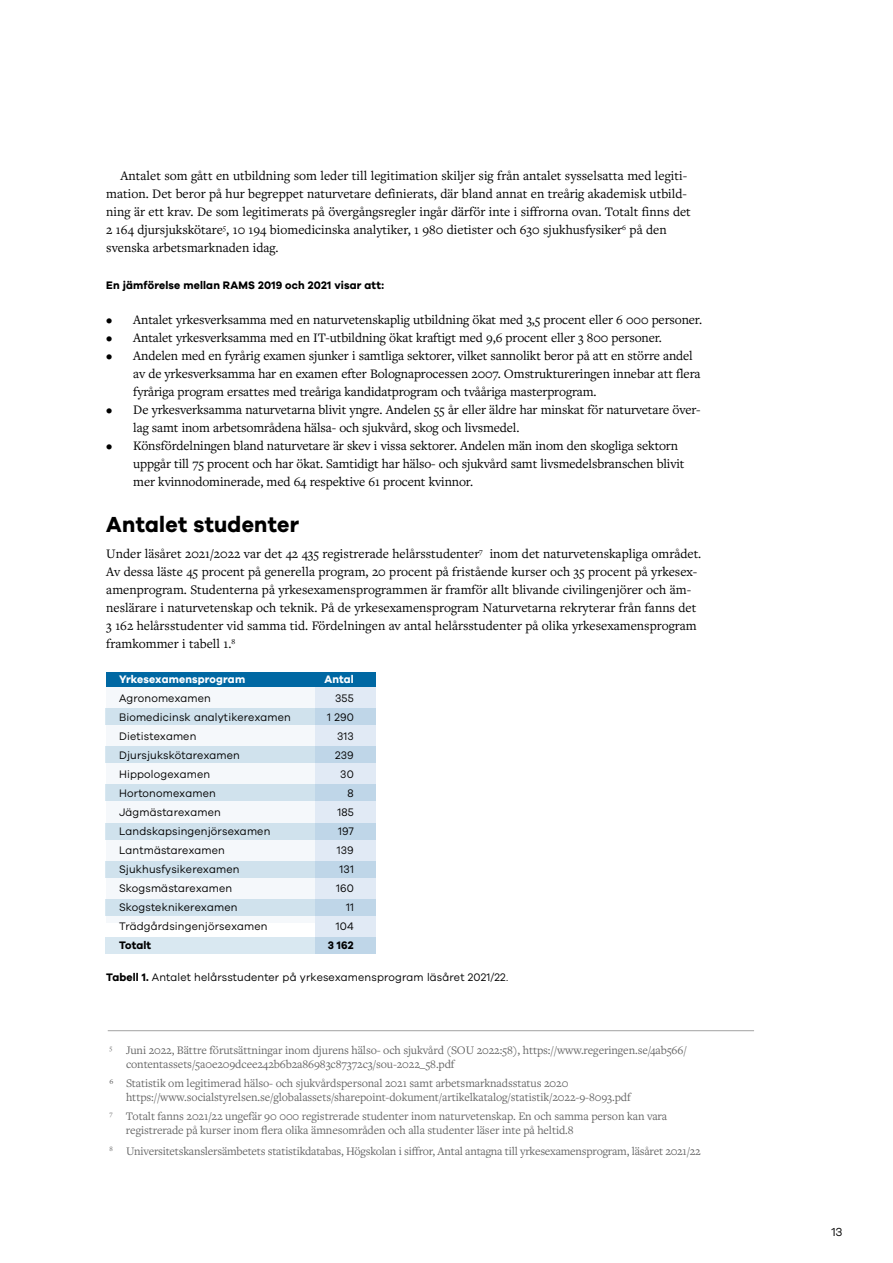
<style>
.page{position:relative;width:893px;height:1263px;background:#fff}
.page>*{position:absolute;margin:0;border:0;box-sizing:border-box;transform-origin:0 0}
.t1{font:700 22.5px "Galano Grotesque";letter-spacing:.015em;color:#000;scale:.95 1}
.t2{font:13.5px/18px "Freight Text Pro";color:#000}
.t3{font:12px/14.4px "Freight Text Pro";letter-spacing:-.01em;color:#000}
.t4{font:12px "Galano Grotesque";color:#000}
.t5{font:11.25px "Galano Grotesque";letter-spacing:.015em;color:#000;scale:.95 1}
.t6{font:700 11.25px "Galano Grotesque";letter-spacing:.015em;color:#000;scale:.95 1}
.t7{font:700 11.25px "Galano Grotesque";letter-spacing:.015em;color:#fff;scale:.95 1}
.s1{font-weight:700}
</style>
<div class="page">
<div style="left:106px;top:681px;width:209px;height:242px;background:#f5f8fb"></div>
<div style="left:315px;top:681px;width:61px;height:273px;background:#e1eaf5"></div>
<div style="left:106px;top:672px;width:270px;height:15px;background:#0068a3"></div>
<hr style="left:108px;top:1030px;width:646px;height:1px;background:#000">
<div style="left:106px;top:708px;width:270px;height:17px;background:linear-gradient(to right,#d5e6ef,#c3d9e9)"></div>
<div style="left:106px;top:746px;width:270px;height:16px;background:linear-gradient(to right,#d5e6ef,#c3d9e9)"></div>
<div style="left:106px;top:785px;width:270px;height:16px;background:linear-gradient(to right,#d5e6ef,#c3d9e9)"></div>
<div style="left:106px;top:823px;width:270px;height:16px;background:linear-gradient(to right,#d5e6ef,#c3d9e9)"></div>
<div style="left:106px;top:861px;width:270px;height:16px;background:linear-gradient(to right,#d5e6ef,#c3d9e9)"></div>
<div style="left:106px;top:900px;width:270px;height:16px;background:linear-gradient(to right,#d5e6ef,#c3d9e9)"></div>
<div style="left:106px;top:938px;width:270px;height:16px;background:linear-gradient(to right,#e1edf4,#c6dbea)"></div>
<p class="t2" style="left:106px;top:166px;width:586px;text-indent:14px">Antalet som gått en utbildning som leder till legitimation skiljer sig från antalet sysselsatta med legiti&shy;mation. Det beror på hur begreppet naturvetare definierats, där bland annat en treårig akademisk utbild&shy;ning är ett krav. De som legitimerats på övergångsregler ingår därför inte i siffrorna ovan. Totalt finns det 2 164 djursjukskötare<sup>5</sup>, 10 194 biomedicinska analytiker, 1 980 dietister och 630 sjukhusfysiker<sup>6</sup> på den svenska arbetsmarknaden idag.</p>
<p class="t6" style="left:106px;top:278px;width:294px">En jämförelse mellan RAMS 2019 och 2021 visar att:</p>
<p class="t2" style="left:106px;top:310px;width:597px">• Antalet yrkesverksamma med en naturvetenskaplig utbildning ökat med 3,5 procent eller 6 000 personer.</p>
<p class="t2" style="left:106px;top:328px;width:557px">• Antalet yrkesverksamma med en IT-utbildning ökat kraftigt med 9,6 procent eller 3 800 personer.</p>
<p class="t2" style="left:133px;top:346px;width:569px;text-indent:-27px">• Andelen med en fyrårig examen sjunker i samtliga sektorer, vilket sannolikt beror på att en större andel av de yrkesverksamma har en examen efter Bolognaprocessen 2007. Omstruktureringen innebar att flera fyråriga program ersattes med treåriga kandidatprogram och tvååriga masterprogram.</p>
<p class="t2" style="left:133px;top:400px;width:569px;text-indent:-27px">• De yrkesverksamma naturvetarna blivit yngre. Andelen 55 år eller äldre har minskat för naturvetare över&shy;lag samt inom arbetsområdena hälsa- och sjukvård, skog och livsmedel.</p>
<p class="t2" style="left:133px;top:436px;width:553px;text-indent:-27px">• Könsfördelningen bland naturvetare är skev i vissa sektorer. Andelen män inom den skogliga sektorn uppgår till 75 procent och har ökat. Samtidigt har hälso- och sjukvård samt livsmedelsbranschen blivit mer kvinnodominerade, med 64 respektive 61 procent kvinnor.</p>
<h1 class="t1" style="left:106px;top:511px;width:204px">Antalet studenter</h1>
<p class="t2" style="left:106px;top:544px;width:596px">Under läsåret 2021/2022 var det 42 435 registrerade helårsstudenter<sup>7</sup> inom det naturvetenskapliga området.<br>Av dessa läste 45 procent på generella program, 20 procent på fristående kurser och 35 procent på yrkesex&shy;amenprogram. Studenterna på yrkesexamensprogrammen är framför allt blivande civilingenjörer och äm&shy;neslärare i naturvetenskap och teknik. På de yrkesexamensprogram Naturvetarna rekryterar från fanns det 3 162 helårsstudenter vid samma tid. Fördelningen av antal helårsstudenter på olika yrkesexamensprogram framkommer i tabell 1.<sup>8</sup></p>
<p class="t7" style="left:119px;top:672px;width:134px">Yrkesexamensprogram</p>
<p class="t7" style="left:324px;top:672px;width:32px">Antal</p>
<p class="t5" style="left:119px;top:691px;width:98px">Agronomexamen</p>
<p class="t5" style="left:335px;top:691px;width:21px">355</p>
<p class="t5" style="left:119px;top:710px;width:182px">Biomedicinsk analytikerexamen</p>
<p class="t5" style="left:327px;top:710px;width:29px">1 290</p>
<p class="t5" style="left:119px;top:729px;width:83px">Dietistexamen</p>
<p class="t5" style="left:337px;top:729px;width:19px">313</p>
<p class="t5" style="left:119px;top:748px;width:129px">Djursjukskötarexamen</p>
<p class="t5" style="left:335px;top:748px;width:21px">239</p>
<p class="t5" style="left:119px;top:767px;width:97px">Hippologexamen</p>
<p class="t5" style="left:340px;top:767px;width:16px">30</p>
<p class="t5" style="left:119px;top:786px;width:103px">Hortonomexamen</p>
<p class="t5" style="left:348px;top:786px;width:8px">8</p>
<p class="t5" style="left:119px;top:805px;width:109px">Jägmästarexamen</p>
<p class="t5" style="left:337px;top:805px;width:19px">185</p>
<p class="t5" style="left:119px;top:824px;width:161px">Landskapsingenjörsexamen</p>
<p class="t5" style="left:338px;top:824px;width:18px">197</p>
<p class="t5" style="left:119px;top:843px;width:113px">Lantmästarexamen</p>
<p class="t5" style="left:337px;top:843px;width:19px">139</p>
<p class="t5" style="left:119px;top:862px;width:128px">Sjukhusfysikerexamen</p>
<p class="t5" style="left:340px;top:862px;width:16px">131</p>
<p class="t5" style="left:119px;top:881px;width:121px">Skogsmästarexamen</p>
<p class="t5" style="left:336px;top:881px;width:20px">160</p>
<p class="t5" style="left:119px;top:901px;width:126px">Skogsteknikerexamen</p>
<p class="t5" style="left:346px;top:901px;width:10px">11</p>
<p class="t5" style="left:119px;top:920px;width:158px">Trädgårdsingenjörsexamen</p>
<p class="t5" style="left:336px;top:920px;width:20px">104</p>
<p class="t6" style="left:119px;top:938px;width:35px">Totalt</p>
<p class="t6" style="left:328px;top:938px;width:29px">3 162</p>
<p class="t5" style="left:106px;top:970px;width:425px"><span class="s1">Tabell 1.</span> Antalet helårsstudenter på yrkesexamensprogram läsåret 2021/22.</p>
<p class="t3" style="left:126px;top:1042px;width:562px;text-indent:-17px"><sup>5</sup> Juni 2022, Bättre förutsättningar inom djurens hälso- och sjukvård (SOU 2022:58), https://www.regeringen.se/4ab566/ contentassets/5a0e209dcee242b6b2a86983c87372c3/sou-2022_58.pdf</p>
<p class="t3" style="left:126px;top:1075px;width:506px;text-indent:-16px">⁶ Statistik om legitimerad hälso- och sjukvårdspersonal 2021 samt arbetsmarknadsstatus 2020 https://www.socialstyrelsen.se/globalassets/sharepoint-dokument/artikelkatalog/statistik/2022-9-8093.pdf</p>
<p class="t3" style="left:126px;top:1108px;width:543px;text-indent:-16px"><sup>7</sup> Totalt fanns 2021/22 ungefär 90 000 registrerade studenter inom naturvetenskap. En och samma person kan vara registrerade på kurser inom flera olika ämnesområden och alla studenter läser inte på heltid.8</p>
<p class="t3" style="left:109px;top:1143px;width:593px"><sup>8</sup> Universitetskanslersämbetets statistikdatabas, Högskolan i siffror, Antal antagna till yrkesexamensprogram, läsåret 2021/22</p>
<p class="t4" style="left:831px;top:1224px;width:13px">13</p>
</div>
